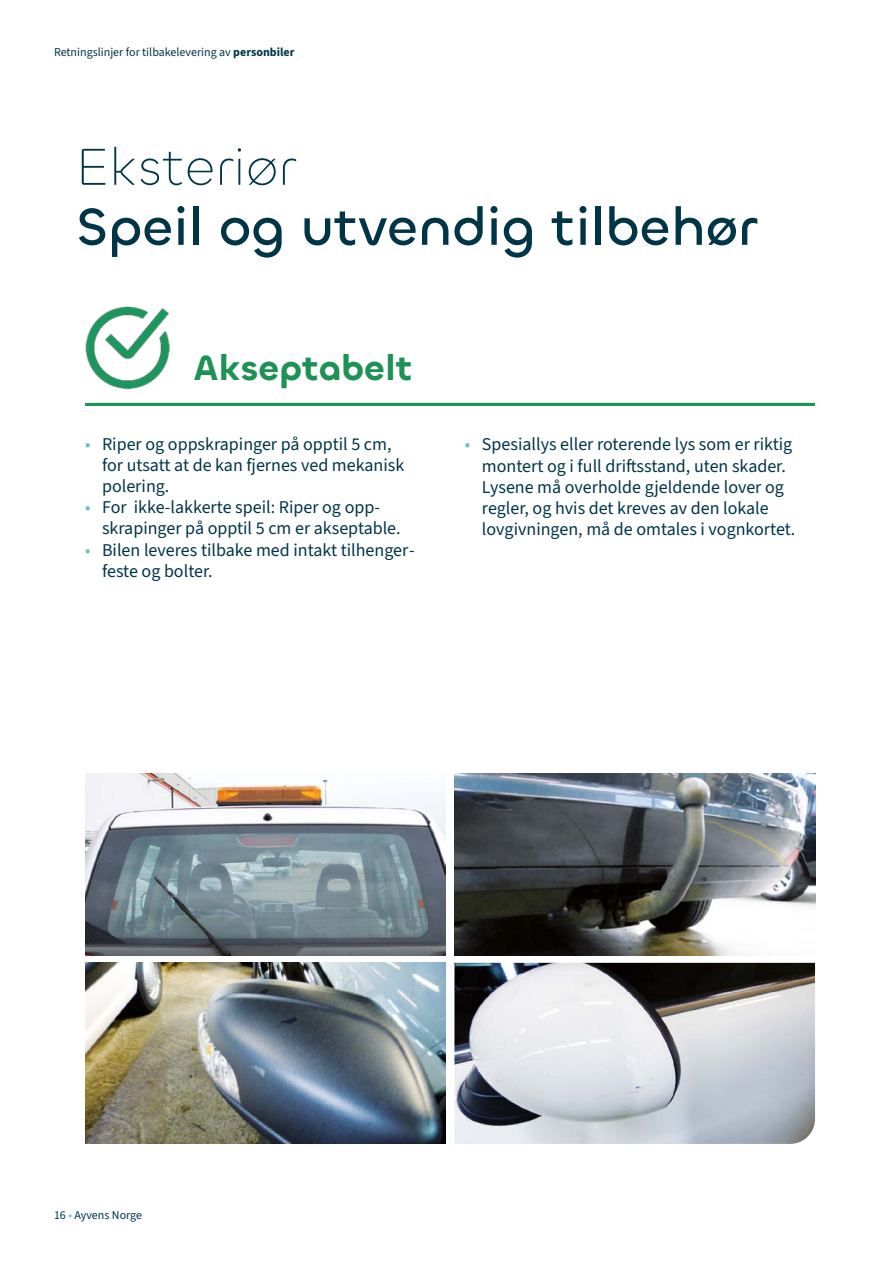
<style>
.page{position:relative;width:893px;height:1263px;background:#fff}
.page>*{position:absolute;margin:0;border:0;box-sizing:border-box;transform-origin:0 0}
.t1{font:500 54px "Chillax";color:#003548}
.t2{font:300 54px "Chillax";color:#003548}
.t3{font:600 36px "Chillax";color:#1d9254}
.t4{font:18px/21px "Source Sans 3";color:#003548}
.t5{font:12px "Source Sans 3";color:#003548}
.s1{font-weight:700}
.s2{color:#66c1be}
</style>
<div class="page">
<img style="left:454px;top:963px;width:361px;height:181px">
<img style="left:454px;top:774px;width:361px;height:181px">
<img style="left:85px;top:963px;width:361px;height:181px">
<img style="left:85px;top:774px;width:361px;height:181px">
<hr style="left:85px;top:403px;width:730px;height:3px;background:#1d9254">
<img style="left:85px;top:306px;width:111px;height:100px">
<p class="t5" style="left:54px;top:44px;width:242px">Retningslinjer for tilbakelevering av <span class="s1">personbiler</span></p>
<h1 class="t2" style="left:76px;top:135px;width:221px">Eksteriør</h1>
<h1 class="t1" style="left:76px;top:193px;width:682px">Speil og utvendig tilbehør</h1>
<h2 class="t3" style="left:193px;top:345px;width:221px">Akseptabelt</h2>
<p class="t4" style="left:102px;top:435px;width:304px;text-indent:-17px"><span class="s2">•</span> Riper og oppskrapinger på opptil 5 cm, for utsatt at de kan fjernes ved mekanisk polering.</p>
<p class="t4" style="left:102px;top:498px;width:300px;text-indent:-17px"><span class="s2">•</span> For ikke-lakkerte speil: Riper og opp&shy;skrapinger på opptil 5 cm er akseptable.</p>
<p class="t4" style="left:102px;top:540px;width:314px;text-indent:-17px"><span class="s2">•</span> Bilen leveres tilbake med intakt tilhenger&shy;feste og bolter.</p>
<p class="t4" style="left:482px;top:435px;width:315px;text-indent:-17px"><span class="s2">•</span> Spesiallys eller roterende lys som er riktig montert og i full driftsstand, uten skader.<br>Lysene må overholde gjeldende lover og regler, og hvis det kreves av den lokale lovgivningen, må de omtales i vognkortet.</p>
<p class="t5" style="left:54px;top:1207px;width:90px">16 <span class="s2">•</span> Ayvens Norge</p>
</div>
